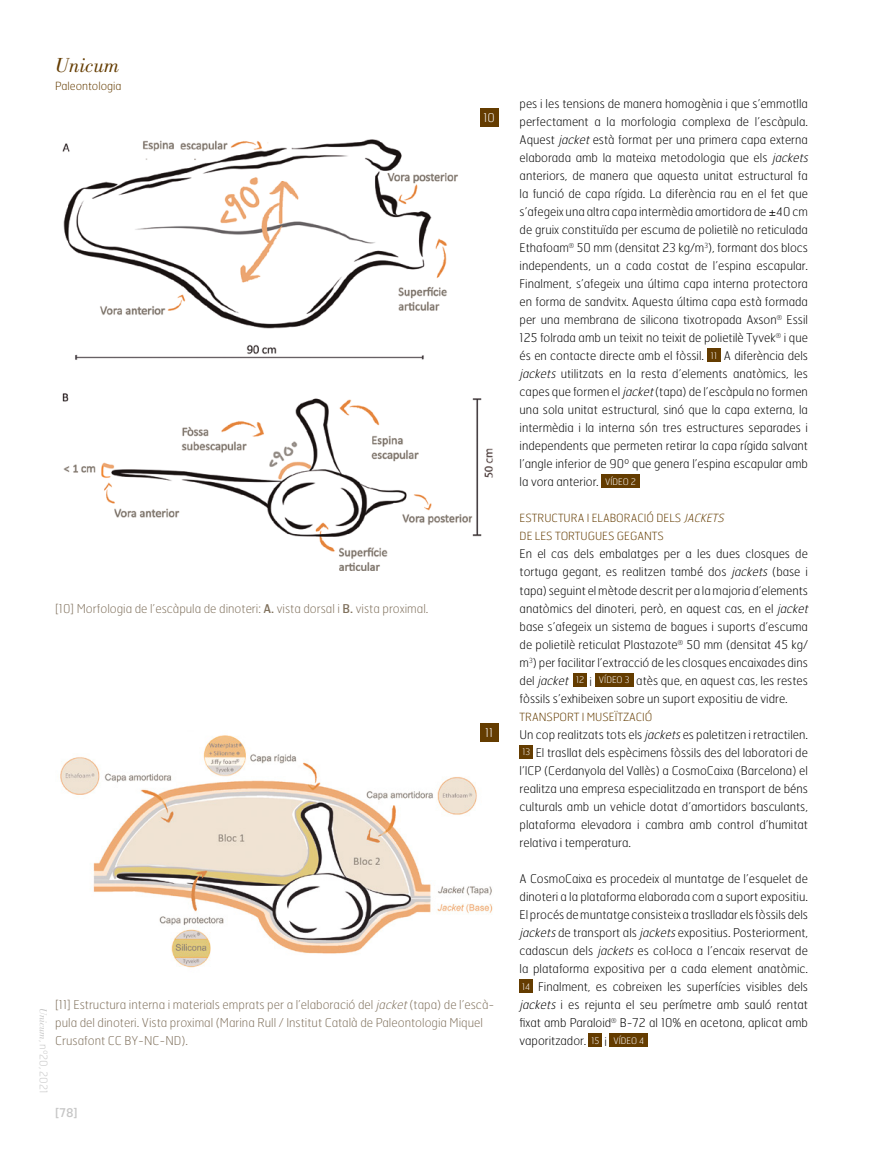
<style>
.page{position:relative;width:893px;height:1149px;background:#fff}
.page>*{position:absolute;margin:0;border:0;box-sizing:border-box;transform-origin:0 0}
.t1{font:italic 21px "Bodoni Std";color:#643c00}
.t2{font:100 12.15px/18px "Hermes";color:#80715d}
.t3{font:100 12px/18px "Hermes";color:#000}
.t4{font:12px "Hermes";color:#c6c6c6}
.t5{font:100 12px "Hermes";color:#fff}
.t6{font:100 11.25px/18px "Hermes";color:#643c00}
.t7{font:100 10.5px "Hermes";color:#c6c6c6}
.s1{font-weight:400}
.s2{font-family:"Bodoni Std";font-weight:400;font-style:italic}
.s3{font-style:italic}
.s4{font-family:"Helvetica";font-weight:300}
.s5{font-size:9px;color:#fff}
</style>
<div class="page">
<img style="left:62px;top:139px;width:431px;height:431px">
<div style="left:480px;top:109px;width:18px;height:18px;background:#643c00"></div>
<div style="left:707px;top:348px;width:14px;height:14px;background:#643c00"></div>
<div style="left:601px;top:474px;width:39px;height:14px;background:#643c00"></div>
<div style="left:574px;top:672px;width:13px;height:14px;background:#643c00"></div>
<div style="left:595px;top:672px;width:38px;height:14px;background:#643c00"></div>
<div style="left:520px;top:744px;width:13px;height:14px;background:#643c00"></div>
<div style="left:520px;top:978px;width:13px;height:14px;background:#643c00"></div>
<div style="left:589px;top:1032px;width:13px;height:14px;background:#643c00"></div>
<div style="left:610px;top:1032px;width:38px;height:14px;background:#643c00"></div>
<img style="left:60px;top:735px;width:438px;height:233px">
<div style="left:480px;top:722px;width:18px;height:19px;background:#643c00"></div>
<h1 class="t1" style="left:55px;top:53px;width:66px">Unicum</h1>
<p class="t6" style="left:55px;top:77px;width:68px">Paleontologia</p>
<p class="t5" style="left:483px;top:110px;width:13px">10</p>
<p class="t2" style="left:55px;top:598px;width:375px">[10] Morfologia de l’escàpula de dinoteri: <span class="s1">A.</span> vista dorsal i <span class="s1">B.</span> vista proximal.</p>
<p class="t5" style="left:485px;top:724px;width:10px">11</p>
<p class="t7" style="left:50px;top:1007px;width:87px;rotate:90deg"><span class="s2">Unicum</span>, nº20, 2021</p>
<p class="t2" style="left:55px;top:994px;width:441px">[11] Estructura interna i materials emprats per a l’elaboració del <span class="s3">jacket</span>(tapa) de l’escà&shy;pula del dinoteri. Vista proximal (Marina Rull / Institut Català de Paleontologia Miquel<br>Crusafont CC BY-NC-ND).</p>
<p class="t4" style="left:55px;top:1104px;width:24px">[78]</p>
<p class="t3" style="left:520px;top:94px;width:293px">pes i les tensions de manera homogènia i que s’emmotlla perfectament a la morfologia complexa de l’escàpula.<br>Aquest <span class="s3">jacket</span>està format per una primera capa externa elaborada amb la mateixa metodologia que els <span class="s3">jackets </span>anteriors, de manera que aquesta unitat estructural fa la funció de capa rígida. La diferència rau en el fet que s’afegeix una altra capa intermèdia amortidora de <span class="s4">±</span>40 cm de gruix constituïda per escuma de polietilè no reticulada Ethafoam<sup>®</sup> 50 mm (densitat 23 kg/m<sup>3</sup>), formant dos blocs independents, un a cada costat de l’espina escapular.<br>Finalment, s’afegeix una última capa interna protectora en forma de sandvitx. Aquesta última capa està formada per una membrana de silicona tixotropada Axson<sup>®</sup> Essil 125 folrada amb un teixit no teixit de polietilè Tyvek<sup>®</sup> i que és en contacte directe amb el fòssil. <span class="s5">11</span> A diferència dels <span class="s3">jackets</span> utilitzats en la resta d’elements anatòmics, les capes que formen el <span class="s3">jacket</span>(tapa) de l’escàpula no formen una sola unitat estructural, sinó que la capa externa, la intermèdia i la interna són tres estructures separades i independents que permeten retirar la capa rígida salvant l’angle inferior de 90º que genera l’espina escapular amb la vora anterior. <span class="s5">VÍDEO 2</span></p>
<p class="t6" style="left:520px;top:509px;width:209px">ESTRUCTURA I ELABORACIÓ DELS <span class="s3">JACKETS<br></span>DE LES TORTUGUES GEGANTS</p>
<p class="t3" style="left:520px;top:544px;width:293px">En el cas dels embalatges per a les dues closques de tortuga gegant, es realitzen també dos <span class="s3">jackets</span> (base i tapa) seguint el mètode descrit per a la majoria d’elements anatòmics del dinoteri, però, en aquest cas, en el <span class="s3">jacket </span>base s’afegeix un sistema de bagues i suports d’escuma de polietilè reticulat Plastazote<sup>®</sup> 50 mm (densitat 45 kg/ m<sup>3</sup>) per facilitar l’extracció de les closques encaixades dins del <span class="s3">jacket</span> <span class="s5">12</span> i <span class="s5">VÍDEO 3</span> atès que, en aquest cas, les restes fòssils s’exhibeixen sobre un suport expositiu de vidre.</p>
<p class="t6" style="left:520px;top:707px;width:134px">TRANSPORT I MUSEÏTZACIÓ</p>
<p class="t3" style="left:520px;top:724px;width:290px;text-align:justify">Un cop realitzats tots els <span class="s3">jackets</span>es paletitzen i retractilen.<br><span class="s5">13</span> El trasllat dels espècimens fòssils des del laboratori de l’ICP (Cerdanyola del Vallès) a CosmoCaixa (Barcelona) el realitza una empresa especialitzada en transport de béns culturals amb un vehicle dotat d’amortidors basculants, plataforma elevadora i cambra amb control d’humitat relativa i temperatura.</p>
<p class="t3" style="left:520px;top:868px;width:290px;text-align:justify">A CosmoCaixa es procedeix al muntatge de l’esquelet de dinoteri a la plataforma elaborada com a suport expositiu.<br>El procés de muntatge consisteix a traslladar els fòssils dels <span class="s3">jackets</span>de transport als <span class="s3">jackets</span>expositius. Posteriorment, cadascun dels <span class="s3">jackets</span> es col·loca a l’encaix reservat de la plataforma expositiva per a cada element anatòmic.<br><span class="s5">14</span> Finalment, es cobreixen les superfícies visibles dels <span class="s3">jackets</span> i es rejunta el seu perímetre amb sauló rentat fixat amb Paraloid<sup>®</sup> B-72 al 10% en acetona, aplicat amb vaporitzador. <span class="s5">15</span> i <span class="s5">VÍDEO 4</span></p>
</div>
